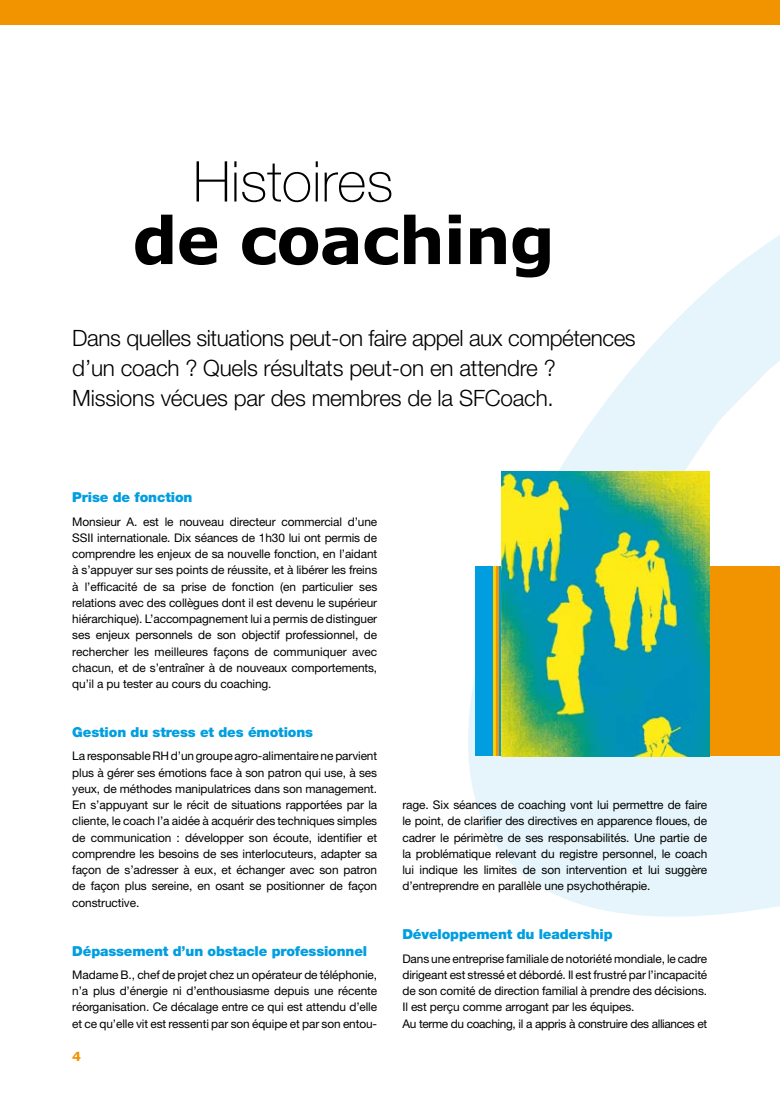
<style>
.page{position:relative;width:780px;height:1099px;background:#fff}
.page>*{position:absolute;margin:0;border:0;box-sizing:border-box;transform-origin:0 0}
.t1{font:700 65px "Verdana";letter-spacing:-.02em;color:#000}
.t2{font:100 56.25px "Helvetica Neue";color:#000}
.t3{font:300 22.5px/30px "Helvetica Neue";letter-spacing:-.01em;color:#000}
.t4{font:900 13.75px "Helvetica Neue";letter-spacing:-.01em;color:#009ee0}
.t5{font:700 12.5px "Verdana";color:#f29400}
.t6{font:11.88px/16.2px "Helvetica Neue";letter-spacing:-.01em;color:#000;text-align:justify}
</style>
<div class="page">
<div style="left:0;top:1px;width:779px;height:23px;background:#f29400"></div>
<svg style="left:468px;top:236px;width:311px;height:680px;fill:#e6f5fb"></svg>
<div style="left:475px;top:566px;width:234px;height:190px;background:#009ee0"></div>
<div style="left:709px;top:566px;width:70px;height:190px;background:#f29400"></div>
<svg style="left:495px;top:566px;width:4px;height:190px"></svg>
<hr style="left:493px;top:566px;width:2px;height:190px;background:#fc0">
<img style="left:502px;top:471px;width:207px;height:285px">
<h2 class="t2" style="left:193px;top:149px;width:202px">Histoires</h2>
<h1 class="t1" style="left:132px;top:199px;width:424px">de coaching</h1>
<h3 class="t3" style="left:72px;top:322px;width:565px">Dans quelles situations peut-on faire appel aux compétences d’un coach ? Quels résultats peut-on en attendre ?<br>Missions vécues par des membres de la SFCoach.</h3>
<p class="t4" style="left:72px;top:489px;width:122px">Prise de fonction</p>
<p class="t6" style="left:72px;top:513px;width:306px">Monsieur A. est le nouveau directeur commercial d’une SSII internationale. Dix séances de 1h30 lui ont permis de comprendre les enjeux de sa nouvelle fonction, en l’aidant à s’appuyer sur ses points de réussite, et à libérer les freins à l’efficacité de sa prise de fonction (en particulier ses relations avec des collègues dont il est devenu le supérieur hiérarchique). L’accompagnement lui a permis de distinguer ses enjeux personnels de son objectif professionnel, de rechercher les meilleures façons de communiquer avec chacun, et de s’entraîner à de nouveaux comportements, qu’il a pu tester au cours du coaching.</p>
<p class="t4" style="left:72px;top:724px;width:242px">Gestion du stress et des émotions</p>
<p class="t6" style="left:72px;top:748px;width:306px">La responsable RH d’un groupe agro-alimentaire ne parvient plus à gérer ses émotions face à son patron qui use, à ses yeux, de méthodes manipulatrices dans son management.<br>En s’appuyant sur le récit de situations rapportées par la cliente, le coach l’a aidée à acquérir des techniques simples de communication : développer son écoute, identifier et comprendre les besoins de ses interlocuteurs, adapter sa façon de s’adresser à eux, et échanger avec son patron de façon plus sereine, en osant se positionner de façon constructive.</p>
<p class="t4" style="left:72px;top:942px;width:296px">Dépassement d’un obstacle professionnel</p>
<p class="t6" style="left:72px;top:966px;width:306px">Madame B., chef de projet chez un opérateur de téléphonie, n’a plus d’énergie ni d’enthousiasme depuis une récente réorganisation. Ce décalage entre ce qui est attendu d’elle et ce qu’elle vit est ressenti par son équipe et par son entou-</p>
<p class="t5" style="left:72px;top:1048px;width:10px">4</p>
<p class="t6" style="left:402px;top:796px;width:306px">rage. Six séances de coaching vont lui permettre de faire le point, de clarifier des directives en apparence floues, de cadrer le périmètre de ses responsabilités. Une partie de la problématique relevant du registre personnel, le coach lui indique les limites de son intervention et lui suggère d’entreprendre en parallèle une psychothérapie.</p>
<p class="t4" style="left:402px;top:926px;width:212px">Développement du leadership</p>
<p class="t6" style="left:402px;top:950px;width:306px;text-align:left">Dans une entreprise familiale de notoriété mondiale, le cadre dirigeant est stressé et débordé. Il est frustré par l’incapacité de son comité de direction familial à prendre des décisions.<br>Il est perçu comme arrogant par les équipes.<br>Au terme du coaching, il a appris à construire des alliances et</p>
</div>
